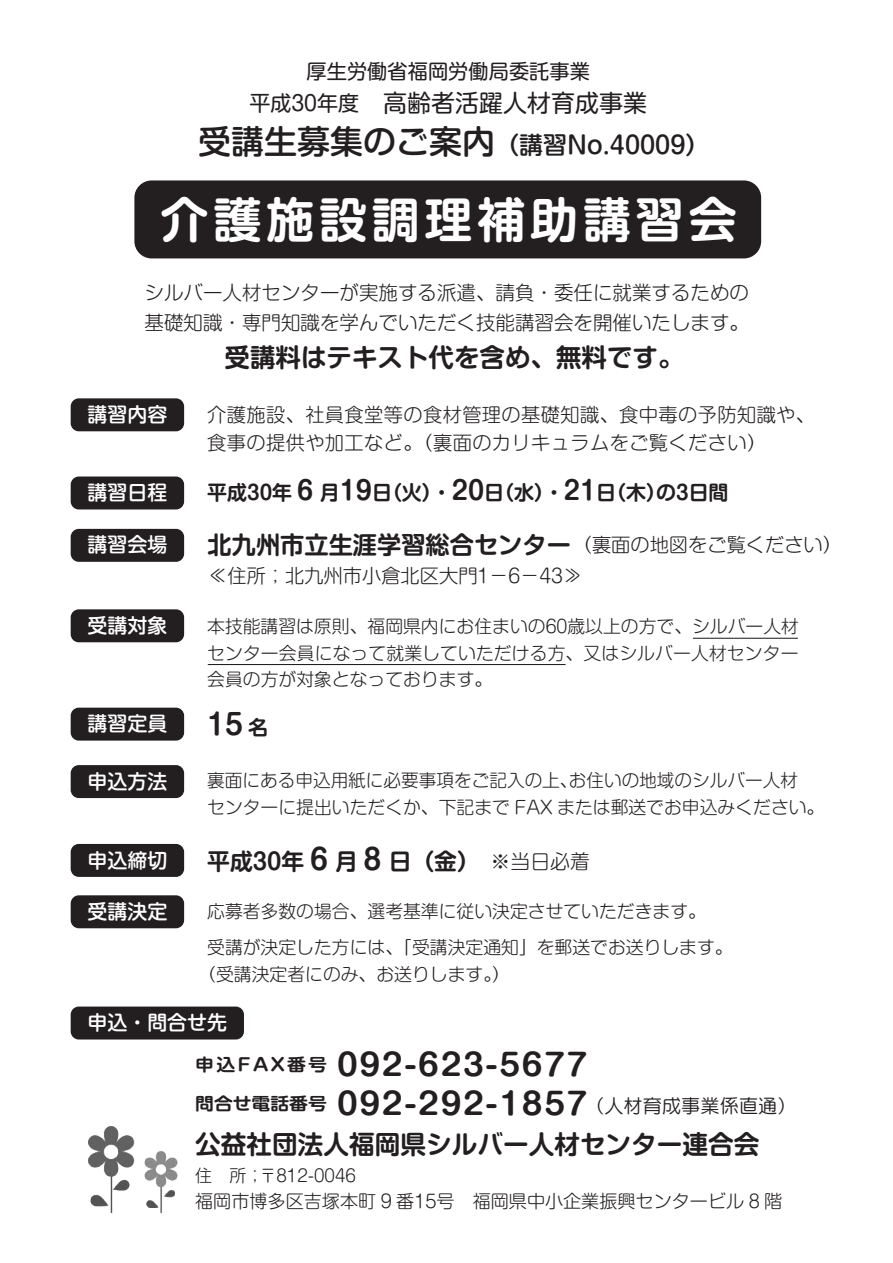
<style>
.page{position:relative;width:893px;height:1263px;background:#fff}
.page>*{position:absolute;margin:0;border:0;box-sizing:border-box;transform-origin:0 0}
.t1{font:700 48px "Shin M Go Pro De";letter-spacing:.1em;color:#fff}
.t2{font:700 30px "Shin M Go Pro De";letter-spacing:.05em;color:#231f20;scale:1.1 1}
.t3{font:700 28.5px "Shin M Go Pro De";color:#231f20}
.t4{font:700 25.65px "Shin M Go Pro De";color:#231f20}
.t5{font:700 25.5px "Shin M Go Pro De";color:#231f20}
.t6{font:700 24.15px "Shin M Go Pro De";color:#231f20}
.t7{font:500 24px "Shin M Go Pro";color:#231f20}
.t8{font:24px "Shin M Go Pro";color:#231f20}
.t9{font:700 22.8px "Shin M Go Pro De";color:#231f20}
.t10{font:20.25px "Shin M Go Pro";color:#231f20}
.t11{font:500 19.95px "Shin M Go Pro";color:#fff}
.t12{font:700 19.95px "Shin M Go Pro De";color:#231f20}
.t13{font:300 19.5px/29.7px "Shin M Go Pro";color:#231f20}
.t14{font:300 19.2px/28.3px "Shin M Go Pro";letter-spacing:.02em;color:#231f20}
.t15{font:300 19.2px "Shin M Go Pro";color:#231f20}
.t16{font:300 18.15px "Shin M Go Pro";color:#231f20}
.t17{font:300 17.85px/26.2px "Shin M Go Pro";color:#231f20}
.t18{font:300 17.1px "Shin M Go Pro";color:#231f20}
.t19{font:700 17.1px "Shin M Go Pro De";color:#231f20;scale:1.1 1}
.t20{font:700 17.1px "Shin M Go Pro De";letter-spacing:.125em;color:#231f20;scale:1.1 1}
.s1{font-size:21px}
.s2{font-size:33px}
.s3{font-size:25.65px}
.s4{font-size:19.95px}
.s5{font-size:28.5px}
.s6{font-family:"Shin M Go Pro";font-weight:300;font-size:19.95px}
.s7{font-family:"Seurat Pro M";font-weight:400;font-size:19.2px}
</style>
<div class="page">
<div style="left:134px;top:180px;width:627px;height:78px;background:#231f20;border-radius:17px"></div>
<div style="left:71px;top:398px;width:113px;height:33px;background:#231f20;border-radius:8px"></div>
<div style="left:71px;top:476px;width:113px;height:33px;background:#231f20;border-radius:8px"></div>
<div style="left:71px;top:529px;width:113px;height:33px;background:#231f20;border-radius:8px"></div>
<div style="left:71px;top:609px;width:113px;height:33px;background:#231f20;border-radius:8px"></div>
<div style="left:71px;top:708px;width:113px;height:33px;background:#231f20;border-radius:8px"></div>
<div style="left:71px;top:765px;width:113px;height:33px;background:#231f20;border-radius:8px"></div>
<div style="left:71px;top:844px;width:113px;height:33px;background:#231f20;border-radius:8px"></div>
<div style="left:71px;top:895px;width:113px;height:33px;background:#231f20;border-radius:8px"></div>
<div style="left:71px;top:1006px;width:173px;height:33px;background:#231f20;border-radius:8px"></div>
<img style="left:89px;top:1126px;width:89px;height:87px">
<hr style="left:693px;top:638px;width:105px;height:1px;background:#231f20">
<hr style="left:208px;top:664px;width:358px;height:1px;background:#231f20">
<p class="t10" style="left:307px;top:55px;width:285px">厚生労働省福岡労働局委託事業</p>
<h3 class="t8" style="left:249px;top:84px;width:399px"><span class="s1">平成30年度</span>　高齢者活躍人材育成事業</h3>
<h3 class="t7" style="left:198px;top:126px;width:513px"><span class="s2">受講生募集のご案内</span>（講習No.40009）</h3>
<h1 class="t1" style="left:161px;top:181px;width:577px">介護施設調理補助講習会</h1>
<p class="t13" style="left:144px;top:275px;width:606px">シルバー人材センターが実施する派遣、請負・委任に就業するための基礎知識・専門知識を学んでいただく技能講習会を開催いたします。</p>
<h3 class="t5" style="left:225px;top:337px;width:460px">受講料はテキスト代を含め、無料です。</h3>
<p class="t11" style="left:87px;top:398px;width:81px">講習内容</p>
<p class="t14" style="left:207px;top:398px;width:609px">介護施設、社員食堂等の食材管理の基礎知識、食中毒の予防知識や、食事の提供や加工など。（裏面のカリキュラムをご覧ください）</p>
<p class="t11" style="left:87px;top:476px;width:81px">講習日程</p>
<p class="t12" style="left:207px;top:476px;width:523px">平成30年 <span class="s3">6</span> 月<span class="s3">19</span>日（火）・<span class="s3">20</span>日（水）・<span class="s3">21</span>日（木）の3日間</p>
<p class="t11" style="left:87px;top:529px;width:81px">講習会場</p>
<h3 class="t6" style="left:208px;top:525px;width:365px">北九州市立生涯学習総合センター</h3>
<p class="t15" style="left:208px;top:560px;width:376px">≪住所；北九州市小倉北区大門1－6－43≫</p>
<p class="t15" style="left:573px;top:529px;width:271px">（裏面の地図をご覧ください）</p>
<p class="t11" style="left:87px;top:609px;width:81px">受講対象</p>
<p class="t17" style="left:207px;top:611px;width:593px;text-align:justify">本技能講習は原則、福岡県内にお住まいの60歳以上の方で、シルバー人材センター会員になって就業していただける方、又はシルバー人材センター会員の方が対象となっております。</p>
<p class="t11" style="left:87px;top:707px;width:81px">講習定員</p>
<h3 class="t3" style="left:207px;top:701px;width:62px">15 <span class="s4">名</span></h3>
<p class="t17" style="left:207px;top:765px;width:619px">裏面にある申込用紙に必要事項をご記入の上、お住いの地域のシルバー人材<br>センターに提出いただくか、下記まで FAX または郵送でお申込みください。</p>
<p class="t11" style="left:87px;top:765px;width:81px">申込方法</p>
<p class="t11" style="left:87px;top:844px;width:81px">申込締切</p>
<p class="t9" style="left:207px;top:843px;width:384px">平成30年 <span class="s5">6</span> 月 <span class="s5">8</span> 日（金） <span class="s6">※当日必着</span></p>
<p class="t11" style="left:87px;top:895px;width:81px">受講決定</p>
<p class="t17" style="left:207px;top:896px;width:500px">応募者多数の場合、選考基準に従い決定させていただきます。</p>
<p class="t17" style="left:198px;top:932px;width:536px;text-indent:9px">受講が決定した方には、「受講決定通知」を郵送でお送りします。（受講決定者にのみ、お送りします。）</p>
<p class="t11" style="left:87px;top:1006px;width:141px">申込・問合せ先</p>
<p class="t20" style="left:195px;top:1050px;width:121px">申込FAX番号</p>
<p class="t19" style="left:195px;top:1089px;width:121px">問合せ電話番号</p>
<h2 class="t2" style="left:337px;top:1040px;width:229px">092-623-5677</h2>
<h2 class="t2" style="left:337px;top:1079px;width:419px">092-292-1857<span class="s7">（人材育成事業係直通）</span></h2>
<h3 class="t4" style="left:195px;top:1123px;width:566px">公益社団法人福岡県シルバー人材センター連合会</h3>
<p class="t18" style="left:195px;top:1162px;width:162px">住　所；〒812-0046</p>
<p class="t16" style="left:195px;top:1186px;width:589px">福岡市博多区吉塚本町 9 番15号　福岡県中小企業振興センタービル 8 階</p>
</div>
